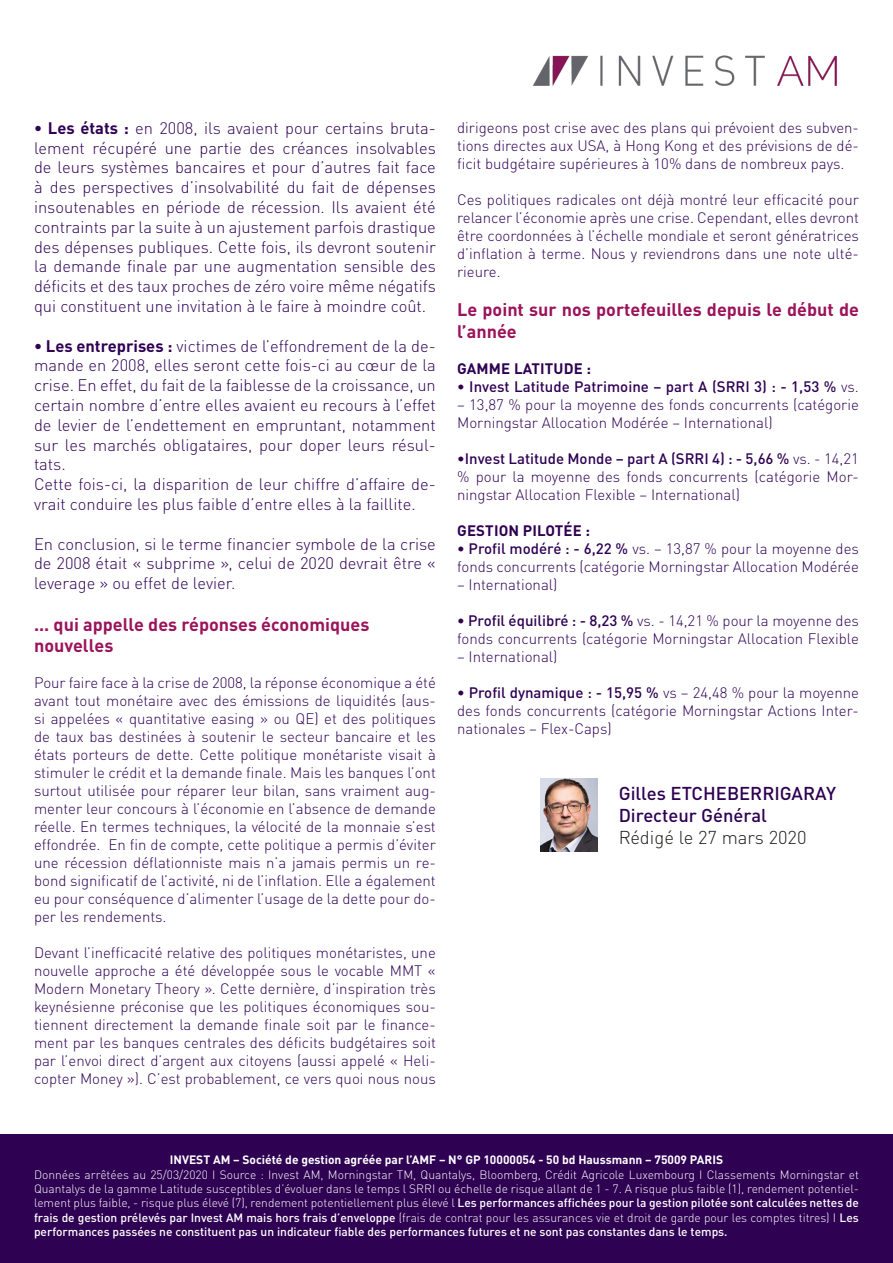
<style>
.page{position:relative;width:893px;height:1263px;background:#fff}
.page>*{position:absolute;margin:0;border:0;box-sizing:border-box;transform-origin:0 0}
.t1{font:500 18.45px/22px "DINOT";color:#2e0153}
.t2{font:300 18.45px "DINOT";color:#1d1d1b}
.t3{font:700 18px/21.6px "DINOT";color:#9b135a}
.t4{font:300 16.5px/19.8px "DINOT";color:#2e0153;text-align:justify}
.t5{font:300 15px/18px "DINOT";color:#2e0153;text-align:justify}
.t6{font:500 15px "DINOT";color:#2e0153}
.t7{font:700 15px "DINOT";letter-spacing:.01em;color:#2e0153}
.t8{font:300 12px/14.4px "DINOT";color:#fff;text-align:justify}
.t9{font:700 12px "DINOT";color:#fff}
.s1{font-weight:700}
.s2{font-weight:300}
.s3{font-weight:500}
</style>
<div class="page">
<img style="left:532px;top:55px;width:305px;height:31px">
<div style="left:0;top:1134px;width:893px;height:129px;background:#2e0153"></div>
<img style="left:540px;top:778px;width:57px;height:74px">
<p class="t4" style="left:34px;top:118px;width:403px"><span class="s1">• Les états :</span> en 2008, ils avaient pour certains bruta&shy;lement récupéré une partie des créances insolvables de leurs systèmes bancaires et pour d’autres fait face à des perspectives d’insolvabilité du fait de dépenses insoutenables en période de récession. Ils avaient été contraints par la suite à un ajustement parfois drastique des dépenses publiques. Cette fois, ils devront soutenir la demande finale par une augmentation sensible des déficits et des taux proches de zéro voire même négatifs qui constituent une invitation à le faire à moindre coût.</p>
<p class="t4" style="left:34px;top:336px;width:403px;text-align:left"><span class="s1">• Les entreprises :</span> victimes de l’effondrement de la de&shy;mande en 2008, elles seront cette fois-ci au cœur de la crise. En effet, du fait de la faiblesse de la croissance, un certain nombre d’entre elles avaient eu recours à l’effet de levier de l’endettement en empruntant, notamment sur les marchés obligataires, pour doper leurs résul&shy;tats.<br>Cette fois-ci, la disparition de leur chiffre d’affaire de&shy;vrait conduire les plus faible d’entre elles à la faillite.</p>
<p class="t4" style="left:34px;top:534px;width:403px">En conclusion, si le terme financier symbole de la crise de 2008 était « subprime », celui de 2020 devrait être « leverage » ou effet de levier.</p>
<p class="t3" style="left:34px;top:613px;width:337px">... qui appelle des réponses économiques nouvelles</p>
<p class="t5" style="left:34px;top:674px;width:403px">Pour faire face à la crise de 2008, la réponse économique a été avant tout monétaire avec des émissions de liquidités (aus&shy;si appelées « quantitative easing » ou QE) et des politiques de taux bas destinées à soutenir le secteur bancaire et les états porteurs de dette. Cette politique monétariste visait à stimuler le crédit et la demande finale. Mais les banques l’ont surtout utilisée pour réparer leur bilan, sans vraiment aug&shy;menter leur concours à l’économie en l’absence de demande réelle. En termes techniques, la vélocité de la monnaie s’est effondrée. En fin de compte, cette politique a permis d’éviter une récession déflationniste mais n’a jamais permis un re&shy;bond significatif de l’activité, ni de l’inflation. Elle a également eu pour conséquence d’alimenter l’usage de la dette pour do&shy;per les rendements.</p>
<p class="t5" style="left:34px;top:944px;width:403px">Devant l’inefficacité relative des politiques monétaristes, une nouvelle approche a été développée sous le vocable MMT « Modern Monetary Theory ». Cette dernière, d’inspiration très keynésienne préconise que les politiques économiques sou&shy;tiennent directement la demande finale soit par le finance&shy;ment par les banques centrales des déficits budgétaires soit par l’envoi direct d’argent aux citoyens (aussi appelé « Heli&shy;copter Money »). C’est probablement, ce vers quoi nous nous</p>
<p class="t5" style="left:457px;top:118px;width:403px">dirigeons post crise avec des plans qui prévoient des subven&shy;tions directes aux USA, à Hong Kong et des prévisions de dé&shy;ficit budgétaire supérieures à 10% dans de nombreux pays.</p>
<p class="t5" style="left:457px;top:190px;width:403px">Ces politiques radicales ont déjà montré leur efficacité pour relancer l’économie après une crise. Cependant, elles devront être coordonnées à l’échelle mondiale et seront génératrices d’inflation à terme. Nous y reviendrons dans une note ulté&shy;rieure.</p>
<p class="t3" style="left:457px;top:298px;width:403px">Le point sur nos portefeuilles depuis le début de l’année</p>
<p class="t7" style="left:457px;top:359px;width:135px">GAMME LATITUDE :</p>
<p class="t6" style="left:457px;top:377px;width:403px">• Invest Latitude Patrimoine – part A (SRRI 3) : - 1,53 % <span class="s2">vs.</span></p>
<p class="t5" style="left:457px;top:395px;width:403px">– 13,87 % pour la moyenne des fonds concurrents (catégorie<br>Morningstar Allocation Modérée – International)</p>
<p class="t5" style="left:457px;top:449px;width:403px"><span class="s3">•Invest Latitude Monde – part A (SRRI 4) : - 5,66 %</span> vs. - 14,21 % pour la moyenne des fonds concurrents (catégorie Mor&shy;ningstar Allocation Flexible – International)</p>
<p class="t7" style="left:457px;top:521px;width:134px">GESTION PILOTÉE :</p>
<p class="t5" style="left:457px;top:539px;width:403px"><span class="s3">• Profil modéré : - 6,22 %</span> vs. – 13,87 % pour la moyenne des fonds concurrents (catégorie Morningstar Allocation Modérée</p>
<p class="t5" style="left:457px;top:575px;width:102px">– International)</p>
<p class="t5" style="left:457px;top:611px;width:403px"><span class="s3">• Profil équilibré : - 8,23 %</span> vs. - 14,21 % pour la moyenne des fonds concurrents (catégorie Morningstar Allocation Flexible</p>
<p class="t5" style="left:457px;top:647px;width:102px">– International)</p>
<p class="t5" style="left:457px;top:683px;width:403px"><span class="s3">• Profil dynamique : - 15,95 %</span> vs – 24,48 % pour la moyenne des fonds concurrents (catégorie Morningstar Actions Inter&shy;nationales – Flex-Caps)</p>
<p class="t1" style="left:619px;top:782px;width:219px">Gilles ETCHEBERRIGARAY<br>Directeur Général</p>
<p class="t2" style="left:619px;top:826px;width:189px">Rédigé le 27 mars 2020</p>
<p class="t9" style="left:170px;top:1152px;width:555px">INVEST AM – Société de gestion agréée par l’AMF – N° GP 10000054 - 50 bd Haussmann – 75009 PARIS</p>
<p class="t8" style="left:34px;top:1167px;width:826px">Données arrêtées au 25/03/2020 I Source : Invest AM, Morningstar TM, Quantalys, Bloomberg, Crédit Agricole Luxembourg I Classements Morningstar et Quantalys de la gamme Latitude susceptibles d’évoluer dans le temps l SRRI ou échelle de risque allant de 1 - 7. A risque plus faible (1), rendement potentiel&shy;lement plus faible, - risque plus élevé (7), rendement potentiellement plus élevé l <span class="s3">Les performances affichées pour la gestion pilotée sont calculées nettes de frais de gestion prélevés par Invest AM mais hors frais d’enveloppe</span> (frais de contrat pour les assurances vie et droit de garde pour les comptes titres) I <span class="s3">Les performances passées ne constituent pas un indicateur fiable des performances futures et ne sont pas constantes dans le temps.</span></p>
</div>
